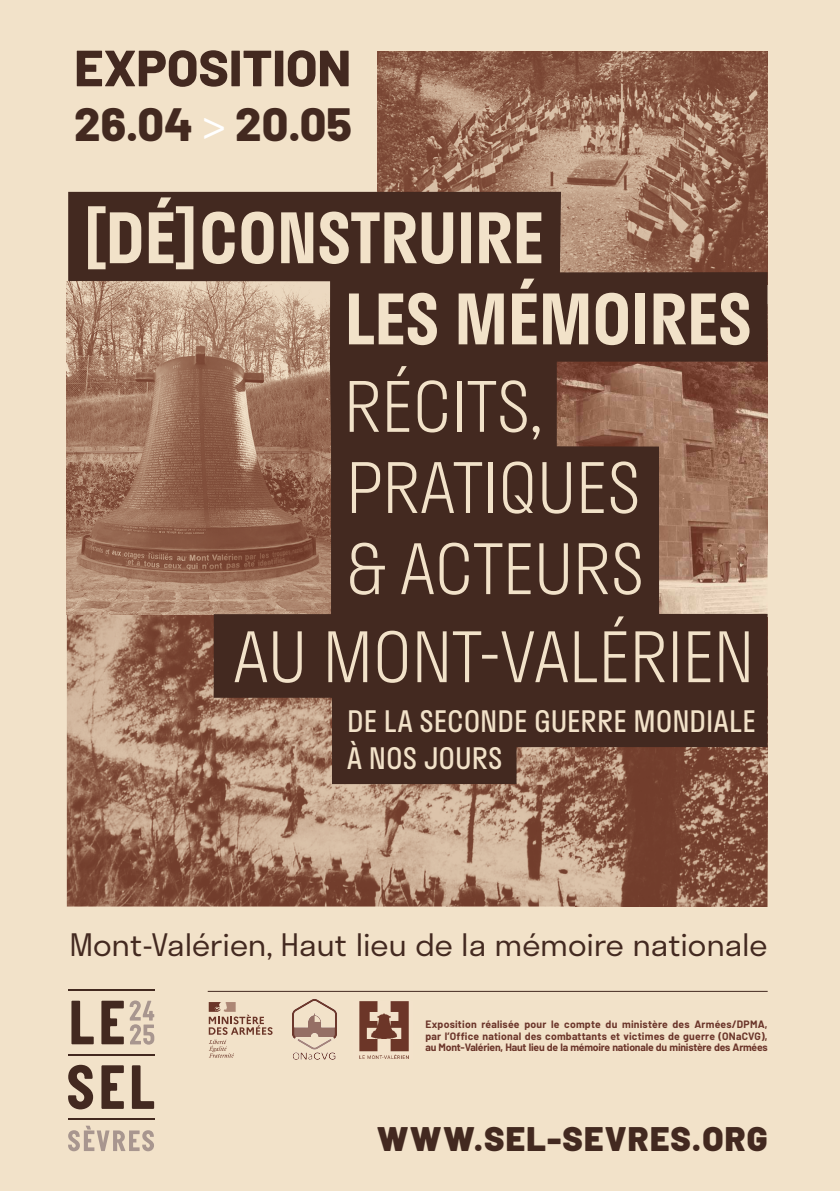
<style>
.page{position:relative;width:840px;height:1191px;background:#fff}
.page>*{position:absolute;margin:0;border:0;box-sizing:border-box;transform-origin:0 0}
.t1{font:300 67.8px/81.2px "Stratos";color:#f2e2c9}
.t2{font:600 67.8px "Stratos";color:#f2e2c9}
.t3{font:800 50.8px "Barlow";color:#432920}
.t4{font:800 46.6px "Barlow";color:#432920}
.t5{font:900 34px "Barlow";letter-spacing:.035em;color:#432920}
.t6{font:300 30.2px "Stratos";letter-spacing:-.005em;color:#432920;scale:1.05 1}
.t7{font:29px/37px "Stratos";letter-spacing:-.005em;color:#f2e2c9}
.t8{font:700 10.4px/11.4px "Barlow";letter-spacing:-.02em;color:#6b352a;text-align:justify}
.s1{font-weight:400;color:#fff}
</style>
<div class="page">
<div style="left:0;top:0;width:839px;height:1191px;background:#f2e2c9"></div>
<svg style="left:68px;top:1125px;width:86px;height:26px"></svg>
<svg style="left:68px;top:1064px;width:86px;height:45px"></svg>
<svg style="left:71px;top:1000px;width:53px;height:44px"></svg>
<hr style="left:68px;top:989px;width:86px;height:2px;background:#432920">
<hr style="left:68px;top:1054px;width:86px;height:1px;background:#432920">
<hr style="left:68px;top:1118px;width:86px;height:2px;background:#432920">
<svg style="left:130px;top:1000px;width:24px;height:44px"></svg>
<img style="left:67px;top:614px;width:508px;height:292px">
<img style="left:575px;top:784px;width:191px;height:122px">
<img style="left:67px;top:281px;width:263px;height:333px">
<img style="left:377px;top:51px;width:390px;height:141px">
<img style="left:658px;top:362px;width:109px;height:192px">
<img style="left:658px;top:554px;width:3px;height:60px">
<img style="left:661px;top:554px;width:106px;height:60px">
<svg style="left:68px;top:192px;width:699px;height:170px;background:#745546"></svg>
<svg style="left:88px;top:197px;width:453px;height:72px"></svg>
<div style="left:213px;top:614px;width:554px;height:84px;background:#432920"></div>
<svg style="left:234px;top:616px;width:514px;height:67px;background:#634b3f"></svg>
<svg style="left:332px;top:696px;width:435px;height:88px;background:#54352a"></svg>
<svg style="left:330px;top:360px;width:328px;height:255px;background:#4c3025"></svg>
<img style="left:292px;top:999px;width:45px;height:61px">
<hr style="left:207px;top:991px;width:560px;height:1px;background:#432920">
<svg style="left:209px;top:1002px;width:63px;height:55px"></svg>
<img style="left:359px;top:1001px;width:50px;height:57px">
<h2 class="t3" style="left:74px;top:30px;width:278px">EXPOSITION</h2>
<h3 class="t4" style="left:74px;top:89px;width:279px">26.04 <span class="s1">&gt;</span> 20.05</h3>
<h1 class="t2" style="left:344px;top:265px;width:408px">LES MÉMOIRES</h1>
<h1 class="t1" style="left:344px;top:364px;width:199px">RÉCITS,</h1>
<h1 class="t1" style="left:346px;top:445px;width:299px">PRATIQUES &amp; ACTEURS</h1>
<h3 class="t7" style="left:347px;top:702px;width:410px">DE LA SECONDE GUERRE MONDIALE<br>À NOS JOURS</h3>
<h3 class="t6" style="left:69px;top:920px;width:666px">Mont-Valérien, Haut lieu de la mémoire nationale</h3>
<p class="t8" style="left:425px;top:1018px;width:343px">Exposition réalisée pour le compte du ministère des Armées/DPMA, par l’Office national des combattants et victimes de guerre (ONaCVG), au Mont-Valérien, Haut lieu de la mémoire nationale du ministère des Armées</p>
<h3 class="t5" style="left:376px;top:1113px;width:392px">WWW.SEL-SEVRES.ORG</h3>
</div>
